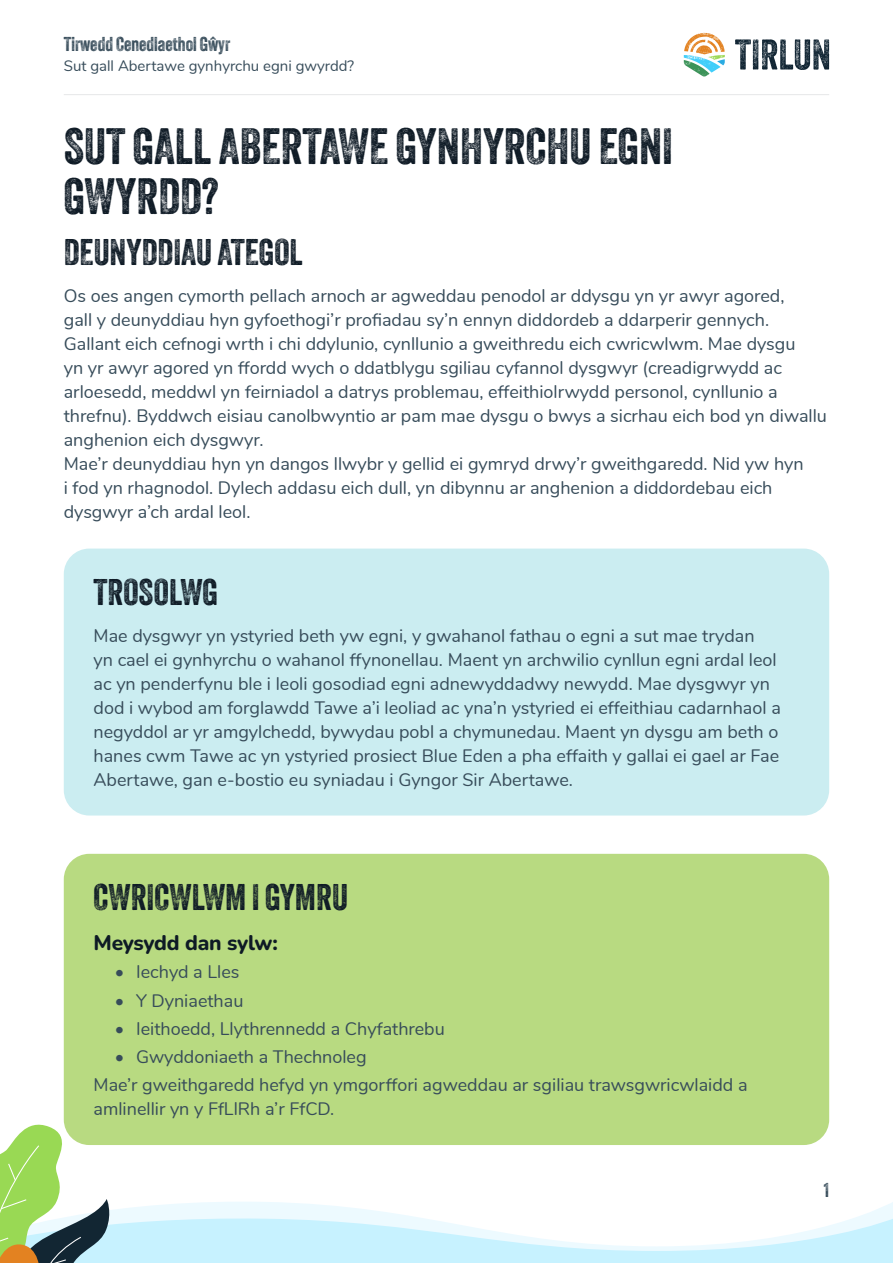
<style>
.page{position:relative;width:893px;height:1263px;background:#fff}
.page>*{position:absolute;margin:0;border:0;box-sizing:border-box;transform-origin:0 0}
.Page_heading{font:49.5px/49.5px "Veneer Two";color:#0e1a25}
.Page_sub_heading{font:36px "Veneer Two";color:#0e1a25}
.Key_activity_heading{font:36px "Veneer Two";color:#0e1a25}
.Page_section_heading{font:800 21px "Nunito";letter-spacing:-.02em;color:#0e1a25}
.t1{font:19.5px "Veneer Two";color:#374c5a}
.Body_text{font:18px/24px "Nunito";color:#374c5a}
.t2{font:15px "Nunito";color:#374c5a}
</style>
<div class="page">
<svg style="left:735px;top:39px;width:94px;height:31px"></svg>
<svg style="left:684px;top:33px;width:41px;height:44px"></svg>
<hr style="left:64px;top:94px;width:765px;height:1px;background:#e6e7e9">
<svg style="left:0;top:1117px;width:893px;height:146px"></svg>
<div style="left:64px;top:549px;width:765px;height:266px;background:#cbedf1;border-radius:26px"></div>
<div style="left:64px;top:854px;width:765px;height:291px;background:#b8da81;border-radius:26px"></div>
<p class="t1" style="left:64px;top:32px;width:168px">Tirwedd Cenedlaethol Gŵyr</p>
<p class="t2" style="left:64px;top:54px;width:292px">Sut gall Abertawe gynhyrchu egni gwyrdd?</p>
<p class="Page_heading" style="left:64px;top:121px;width:611px">SUT GALL ABERTAWE GYNHYRCHU EGNI<br>GWYRDD?</p>
<p class="Key_activity_heading" style="left:64px;top:230px;width:241px">DEUNYDDIAU ATEGOL</p>
<p class="Body_text" style="left:64px;top:282px;width:765px">Os oes angen cymorth pellach arnoch ar agweddau penodol ar ddysgu yn yr awyr agored,<br>gall y deunyddiau hyn gyfoethogi’r profiadau sy’n ennyn diddordeb a ddarperir gennych.<br>Gallant eich cefnogi wrth i chi ddylunio, cynllunio a gweithredu eich cwricwlwm. Mae dysgu<br>yn yr awyr agored yn ffordd wych o ddatblygu sgiliau cyfannol dysgwyr (creadigrwydd ac arloesedd, meddwl yn feirniadol a datrys problemau, effeithiolrwydd personol, cynllunio a threfnu). Byddwch eisiau canolbwyntio ar pam mae dysgu o bwys a sicrhau eich bod yn diwallu anghenion eich dysgwyr.</p>
<p class="Body_text" style="left:64px;top:450px;width:741px">Mae’r deunyddiau hyn yn dangos llwybr y gellid ei gymryd drwy’r gweithgaredd. Nid yw hyn i fod yn rhagnodol. Dylech addasu eich dull, yn dibynnu ar anghenion a diddordebau eich dysgwyr a’ch ardal leol.</p>
<p class="Page_sub_heading" style="left:94px;top:570px;width:126px">TROSOLWG</p>
<p class="Body_text" style="left:94px;top:622px;width:689px">Mae dysgwyr yn ystyried beth yw egni, y gwahanol fathau o egni a sut mae trydan<br>yn cael ei gynhyrchu o wahanol ffynonellau. Maent yn archwilio cynllun egni ardal leol ac yn penderfynu ble i leoli gosodiad egni adnewyddadwy newydd. Mae dysgwyr yn dod i wybod am forglawdd Tawe a’i leoliad ac yna’n ystyried ei effeithiau cadarnhaol a negyddol ar yr amgylchedd, bywydau pobl a chymunedau. Maent yn dysgu am beth o hanes cwm Tawe ac yn ystyried prosiect Blue Eden a pha effaith y gallai ei gael ar Fae Abertawe, gan e-bostio eu syniadau i Gyngor Sir Abertawe.</p>
<p class="Page_sub_heading" style="left:94px;top:875px;width:256px">CWRICWLWM I GYMRU</p>
<p class="Page_section_heading" style="left:94px;top:928px;width:186px">Meysydd dan sylw:</p>
<p class="Body_text" style="left:115px;top:959px;width:126px">• Iechyd a Lles</p>
<p class="Body_text" style="left:115px;top:987px;width:130px">• Y Dyniaethau</p>
<p class="Body_text" style="left:115px;top:1015px;width:331px">• Ieithoedd, Llythrennedd a Chyfathrebu</p>
<p class="Body_text" style="left:115px;top:1044px;width:253px">• Gwyddoniaeth a Thechnoleg</p>
<p class="Body_text" style="left:94px;top:1072px;width:656px">Mae’r gweithgaredd hefyd yn ymgorffori agweddau ar sgiliau trawsgwricwlaidd a amlinellir yn y FfLlRh a’r FfCD.</p>
<p class="t1" style="left:824px;top:1178px;width:7px">1</p>
</div>
